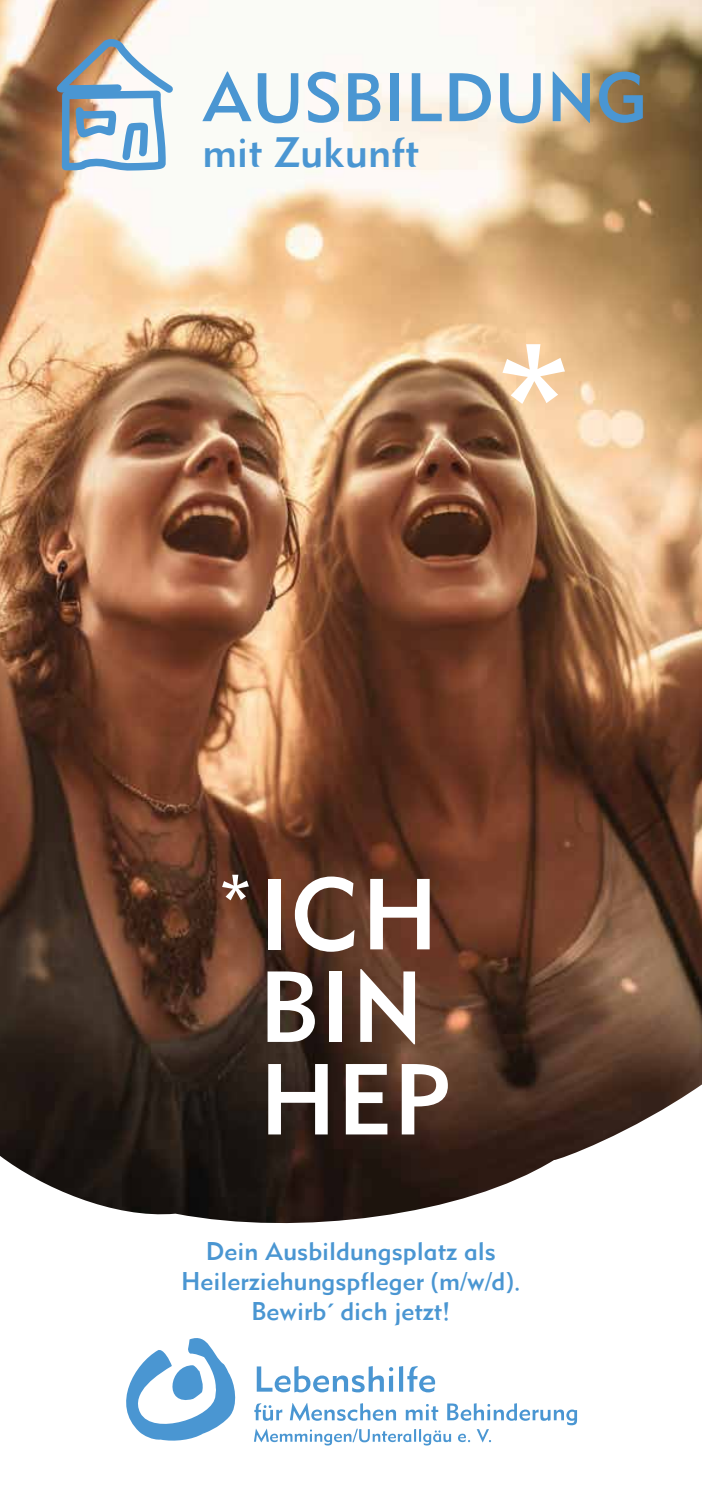
<style>
.page{position:relative;width:702px;height:1489px;background:#fff}
.page>*{position:absolute;margin:0;border:0;box-sizing:border-box;transform-origin:0 0}
.t1{font:175px "Metro Medium LT Two";color:#fff}
.t2{font:100px/92.5px "Metro Medium LT Two";color:#fff;text-align:center}
.t3{font:68px "Metro Medium LT Two";color:#4a96d2}
.t4{font:41.5px "Metro Medium LT Two";color:#4a96d2}
.t5{font:25px/30px "Metro Medium LT Two";color:#4a96d2;text-align:center}
</style>
<div class="page">
<img style="left:0;top:0;width:702px;height:1224px">
<svg style="left:126px;top:1338px;width:110px;height:103px"></svg>
<svg style="left:257px;top:1366px;width:136px;height:26px"></svg>
<hr style="left:399px;top:1365px;width:4px;height:26px;background:#4a96d2">
<svg style="left:407px;top:1366px;width:28px;height:26px"></svg>
<svg style="left:254px;top:1403px;width:323px;height:42px"></svg>
<svg style="left:58px;top:41px;width:115px;height:129px"></svg>
<h3 class="t3" style="left:202px;top:56px;width:447px">AUSBILDUNG</h3>
<h3 class="t4" style="left:202px;top:127px;width:218px">mit Zukunft</h3>
<h1 class="t1" style="left:489px;top:304px;width:89px">*</h1>
<h2 class="t2" style="left:216px;top:867px;width:235px"><sup>*</sup>ICH<br>BIN<br>HEP</h2>
<p class="t5" style="left:181px;top:1235px;width:341px">Dein Ausbildungsplatz als<br>Heilerziehungspfleger (m/w/d).<br>Bewirb´ dich jetzt!</p>
</div>
